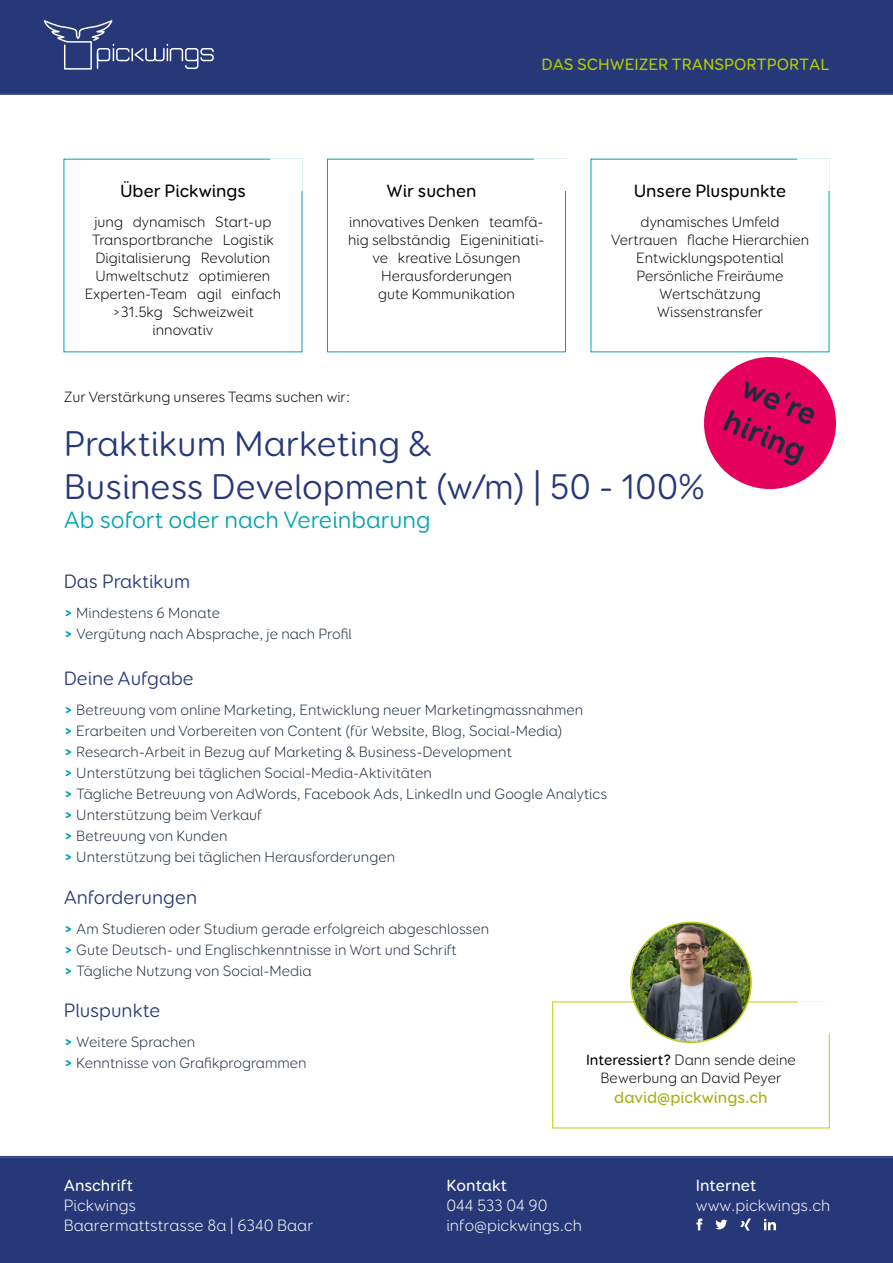
<style>
.page{position:relative;width:893px;height:1263px;background:#fff}
.page>*{position:absolute;margin:0;border:0;box-sizing:border-box;transform-origin:0 0}
.t1{font:36px/43.2px "Booster Next FY";color:#263877}
.t2{font:24px "Booster Next FY";color:#00a2ae}
.t3{font:19.5px "Booster Next FY";color:#263877}
.t4{font:500 18px "Booster Next FY";color:#000}
.t5{font:300 16.5px/19.8px "Booster Next FY";color:#fff}
.t6{font:500 16.5px "Booster Next FY";color:#b5cd00}
.t7{font:500 16.5px "Booster Next FY";color:#fff}
.t8{font:500 16.5px "Booster Next FY";color:#a4af12}
.t9{font:300 15px/21px "Booster Next FY";color:#1c2c3f}
.t10{font:300 15px/18px "Booster Next FY";color:#000;text-align:center}
.s1{font-weight:900;color:#00a2ae}
.s2{font-weight:500}
</style>
<div class="page">
<div style="left:0;top:0;width:893px;height:93px;background:#263877"></div>
<hr style="left:0;top:93px;width:893px;height:2px;background:#3d569b">
<svg style="left:44px;top:20px;width:170px;height:50px"></svg>
<div style="left:0;top:1157px;width:893px;height:106px;background:#263877"></div>
<hr style="left:0;top:1157px;width:893px;height:1px;background:#3d569b">
<svg style="left:740px;top:1218px;width:11px;height:12px"></svg>
<svg style="left:715px;top:1219px;width:12px;height:10px"></svg>
<svg style="left:764px;top:1219px;width:12px;height:11px"></svg>
<svg style="left:696px;top:1218px;width:6px;height:12px"></svg>
<svg style="left:695px;top:348px;width:141px;height:141px"></svg>
<div style="left:327px;top:159px;width:239px;height:193px;border:1px solid #00a2ae"></div>
<div style="left:270px;top:158px;width:33px;height:33px;background:#fff;border:2px solid #fff"></div>
<div style="left:534px;top:158px;width:32px;height:33px;background:#fff"></div>
<div style="left:797px;top:158px;width:33px;height:33px;background:#fff;border:2px solid #fff"></div>
<img style="left:629px;top:921px;width:123px;height:123px">
<div style="left:630px;top:922px;width:122px;height:121px;border:2px solid #b7ce11;border-radius:50%"></div>
<p class="t6" style="left:541px;top:54px;width:290px">DAS SCHWEIZER TRANSPORTPORTAL</p>
<p class="t4" style="left:120px;top:179px;width:127px">Über Pickwings</p>
<p class="t4" style="left:387px;top:179px;width:91px">Wir suchen</p>
<p class="t4" style="left:634px;top:179px;width:154px">Unsere Pluspunkte</p>
<p class="t10" style="left:85px;top:213px;width:198px">jung dynamisch Start-up<br>Transportbranche Logistik<br>Digitalisierung Revolution<br>Umweltschutz optimieren<br>Experten-Team agil einfach &gt;31.5kg Schweizweit innovativ</p>
<p class="t10" style="left:348px;top:213px;width:198px">innovatives Denken teamfä&shy;hig selbständig Eigeninitiati&shy;ve kreative Lösungen<br>Herausforderungen<br>gute Kommunikation</p>
<p class="t10" style="left:611px;top:213px;width:200px">dynamisches Umfeld<br>Vertrauen flache Hierarchien<br>Entwicklungspotential<br>Persönliche Freiräume<br>Wertschätzung<br>Wissenstransfer</p>
<p class="t10" style="left:64px;top:388px;width:288px">Zur Verstärkung unseres Teams suchen wir:</p>
<h1 class="t1" style="left:64px;top:422px;width:642px">Praktikum Marketing &amp;<br>Business Development (w/m) | 50 - 100%</h1>
<h2 class="t2" style="left:64px;top:505px;width:369px">Ab sofort oder nach Vereinbarung</h2>
<h3 class="t3" style="left:64px;top:569px;width:128px">Das Praktikum</h3>
<p class="t9" style="left:64px;top:602px;width:289px"><span class="s1">&gt;</span> Mindestens 6 Monate<br><span class="s1">&gt;</span> Vergütung nach Absprache, je nach Profil</p>
<h3 class="t3" style="left:64px;top:667px;width:132px">Deine Aufgabe</h3>
<p class="t9" style="left:64px;top:700px;width:545px"><span class="s1">&gt;</span> Betreuung vom online Marketing, Entwicklung neuer Marketingmassnahmen<br><span class="s1">&gt;</span> Erarbeiten und Vorbereiten von Content (für Website, Blog, Social-Media)<br><span class="s1">&gt;</span> Research-Arbeit in Bezug auf Marketing &amp; Business-Development<br><span class="s1">&gt;</span> Unterstützung bei täglichen Social-Media-Aktivitäten<br><span class="s1">&gt;</span> Tägliche Betreuung von AdWords, Facebook Ads, LinkedIn und Google Analytics <span class="s1">&gt;</span> Unterstützung beim Verkauf<br><span class="s1">&gt;</span> Betreuung von Kunden<br><span class="s1">&gt;</span> Unterstützung bei täglichen Herausforderungen</p>
<h3 class="t3" style="left:64px;top:885px;width:135px">Anforderungen</h3>
<p class="t9" style="left:64px;top:918px;width:427px"><span class="s1">&gt;</span> Am Studieren oder Studium gerade erfolgreich abgeschlossen <span class="s1">&gt;</span> Gute Deutsch- und Englischkenntnisse in Wort und Schrift<br><span class="s1">&gt;</span> Tägliche Nutzung von Social-Media</p>
<h3 class="t3" style="left:64px;top:999px;width:98px">Pluspunkte</h3>
<p class="t9" style="left:64px;top:1032px;width:244px"><span class="s1">&gt;</span> Weitere Sprachen<br><span class="s1">&gt;</span> Kenntnisse von Grafikprogrammen</p>
<p class="t10" style="left:586px;top:1051px;width:211px"><span class="s2">Interessiert?</span> Dann sende deine<br>Bewerbung an David Peyer</p>
<p class="t8" style="left:614px;top:1087px;width:155px">david@pickwings.ch</p>
<p class="t7" style="left:64px;top:1175px;width:71px">Anschrift</p>
<p class="t5" style="left:64px;top:1195px;width:251px">Pickwings<br>Baarermattstrasse 8a | 6340 Baar</p>
<p class="t7" style="left:446px;top:1175px;width:62px">Kontakt</p>
<p class="t5" style="left:446px;top:1195px;width:137px">044 533 04 90 info@pickwings.ch</p>
<p class="t7" style="left:696px;top:1175px;width:62px">Internet</p>
<p class="t5" style="left:696px;top:1195px;width:136px">www.pickwings.ch</p>
</div>
